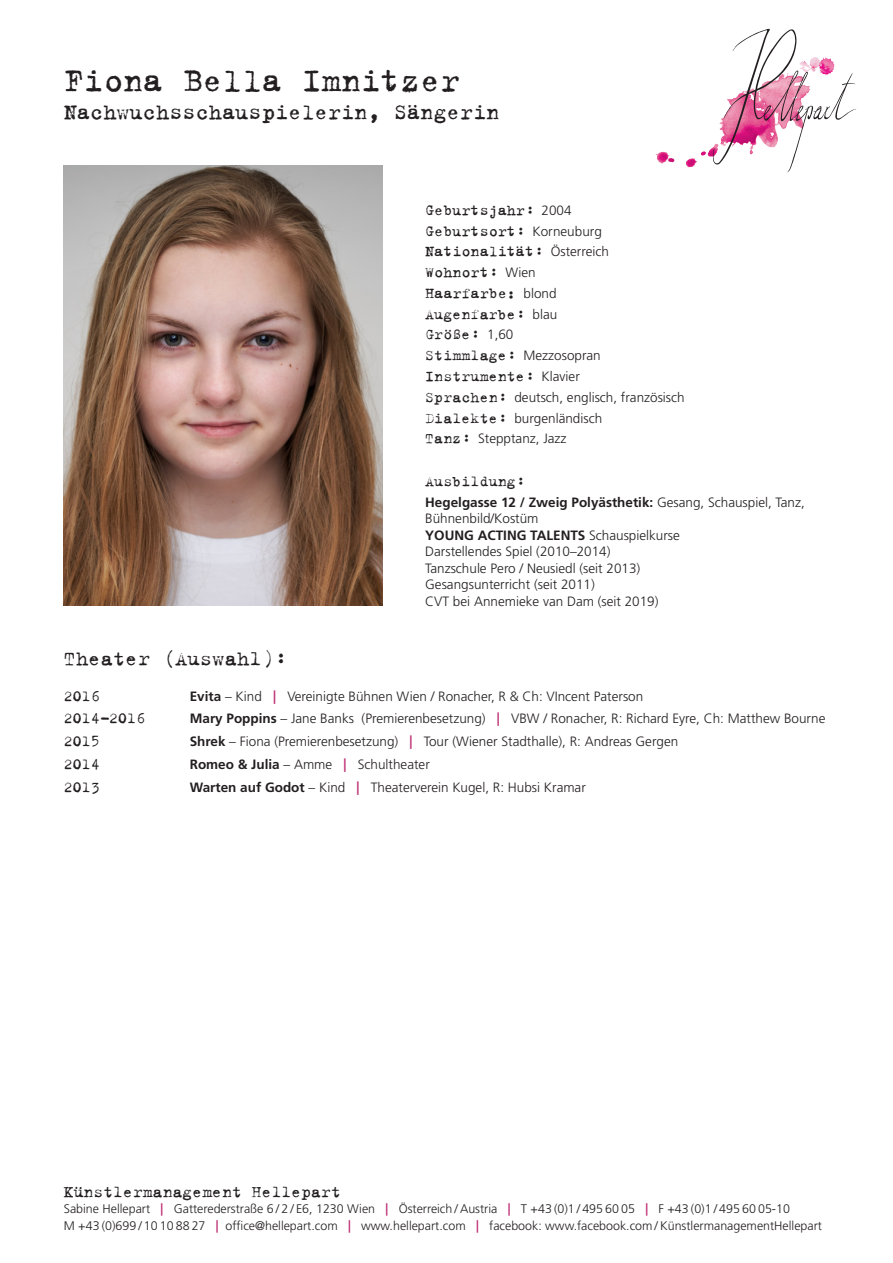
<style>
.page{position:relative;width:893px;height:1263px;background:#fff}
.page>*{position:absolute;margin:0;border:0;box-sizing:border-box;transform-origin:0 0}
.t1{font:36px "Trixie";color:#231f20}
.t2{font:24px "Trixie";color:#231f20}
.t3{font:22.5px "Trixie Text";color:#231f20}
.t4{font:18px "Trixie Text";color:#231f20}
.t5{font:16.5px "Trixie";color:#231f20}
.t6{font:16.5px "Trixie Text";color:#231f20}
.t7{font:300 13.5px/16.5px "Frutiger LT Std";color:#231f20}
.t8{font:300 12.45px "Frutiger LT Std";color:#231f20}
.s1{font-family:"Trixie Text"}
.s2{font-family:"Frutiger LT Std";font-weight:300;font-size:13.5px}
.s3{font-family:"Trixie Text";font-weight:400;font-size:16.5px}
.s4{font-family:"Frutiger CE";font-weight:700}
.s5{font-family:"Frutiger CE";font-weight:700;color:#bd2d72}
</style>
<div class="page">
<img style="left:705px;top:28px;width:151px;height:145px">
<img style="left:64px;top:166px;width:319px;height:440px">
<p class="t1" style="left:64px;top:57px;width:398px">Fiona Bella Imnitzer</p>
<p class="t2" style="left:64px;top:97px;width:437px">Nachwuchsschauspielerin, Sängerin</p>
<p class="t5" style="left:425px;top:199px;width:148px">Geburtsjahr<span class="s1">:</span> <span class="s2">2004</span></p>
<p class="t5" style="left:425px;top:220px;width:178px">Geburtsort<span class="s1">:</span> <span class="s2">Korneuburg</span></p>
<p class="t5" style="left:425px;top:241px;width:185px">Nationalität<span class="s1">:</span> <span class="s2">Österreich</span></p>
<p class="t5" style="left:425px;top:262px;width:112px">Wohnort<span class="s1">:</span> <span class="s2">Wien</span></p>
<p class="t5" style="left:425px;top:282px;width:133px">Haarfarbe: <span class="s2">blond</span></p>
<p class="t6" style="left:425px;top:304px;width:134px">Augenfarbe: <span class="s2">blau</span></p>
<p class="t6" style="left:425px;top:325px;width:90px">Größe: <span class="s2">1,60</span></p>
<p class="t7" style="left:425px;top:347px;width:177px"><span class="s3">Stimmlage:</span> Mezzosopran</p>
<p class="t6" style="left:425px;top:366px;width:156px">Instrumente: <span class="s2">Klavier</span></p>
<p class="t7" style="left:425px;top:389px;width:261px"><span class="s3">Sprachen:</span> deutsch, englisch, französisch</p>
<p class="t7" style="left:425px;top:410px;width:178px"><span class="s3">Dialekte:</span> burgenländisch</p>
<p class="t7" style="left:425px;top:430px;width:143px"><span class="s3">Tanz:</span> Stepptanz, Jazz</p>
<p class="t6" style="left:425px;top:471px;width:101px">Ausbildung:</p>
<p class="t7" style="left:425px;top:494px;width:381px"><span class="s4">Hegelgasse 12 / Zweig Polyästhetik:</span> Gesang, Schauspiel, Tanz, Bühnenbild/Kostüm<br><span class="s4">YOUNG ACTING TALENTS</span> Schauspielkurse<br>Darstellendes Spiel (2010–2014)<br>Tanzschule Pero / Neusiedl (seit 2013)<br>Gesangsunterricht (seit 2011)<br>CVT bei Annemieke van Dam (seit 2019)</p>
<p class="t3" style="left:64px;top:645px;width:224px">Theater (Auswahl):</p>
<p class="t6" style="left:64px;top:686px;width:38px">2016</p>
<p class="t7" style="left:190px;top:688px;width:455px"><span class="s4">Evita</span> – Kind <span class="s5">|</span> Vereinigte Bühnen Wien / Ronacher, R &amp; Ch: VIncent Paterson</p>
<p class="t6" style="left:64px;top:709px;width:83px">2014–2016</p>
<p class="t7" style="left:190px;top:711px;width:637px"><span class="s4">Mary Poppins</span> – Jane Banks (Premierenbesetzung) <span class="s5">|</span> VBW / Ronacher, R: Richard Eyre, Ch: Matthew Bourne</p>
<p class="t6" style="left:64px;top:732px;width:38px">2015</p>
<p class="t7" style="left:190px;top:734px;width:490px"><span class="s4">Shrek</span> – Fiona (Premierenbesetzung) <span class="s5">|</span> Tour (Wiener Stadthalle), R: Andreas Gergen</p>
<p class="t6" style="left:64px;top:755px;width:38px">2014</p>
<p class="t7" style="left:190px;top:756px;width:242px"><span class="s4">Romeo &amp; Julia</span> – Amme <span class="s5">|</span> Schultheater</p>
<p class="t6" style="left:64px;top:777px;width:38px">2013</p>
<p class="t7" style="left:190px;top:779px;width:398px"><span class="s4">Warten auf Godot</span> – Kind <span class="s5">|</span> Theaterverein Kugel, R: Hubsi Kramar</p>
<p class="t4" style="left:64px;top:1181px;width:279px">Künstlermanagement Hellepart</p>
<p class="t8" style="left:64px;top:1202px;width:728px">Sabine Hellepart <span class="s5">|</span> Gatterederstraße 6 / 2 / E6, 1230 Wien <span class="s5">|</span> Österreich / Austria <span class="s5">|</span> T +43 (0)1 / 495 60 05 <span class="s5">|</span> F +43 (0)1 / 495 60 05-10</p>
<p class="t8" style="left:64px;top:1218px;width:760px">M +43 (0)699 / 10 10 88 27 <span class="s5">|</span> office@hellepart.com <span class="s5">|</span> www.hellepart.com <span class="s5">|</span> facebook: www.facebook.com / KünstlermanagementHellepart</p>
</div>
